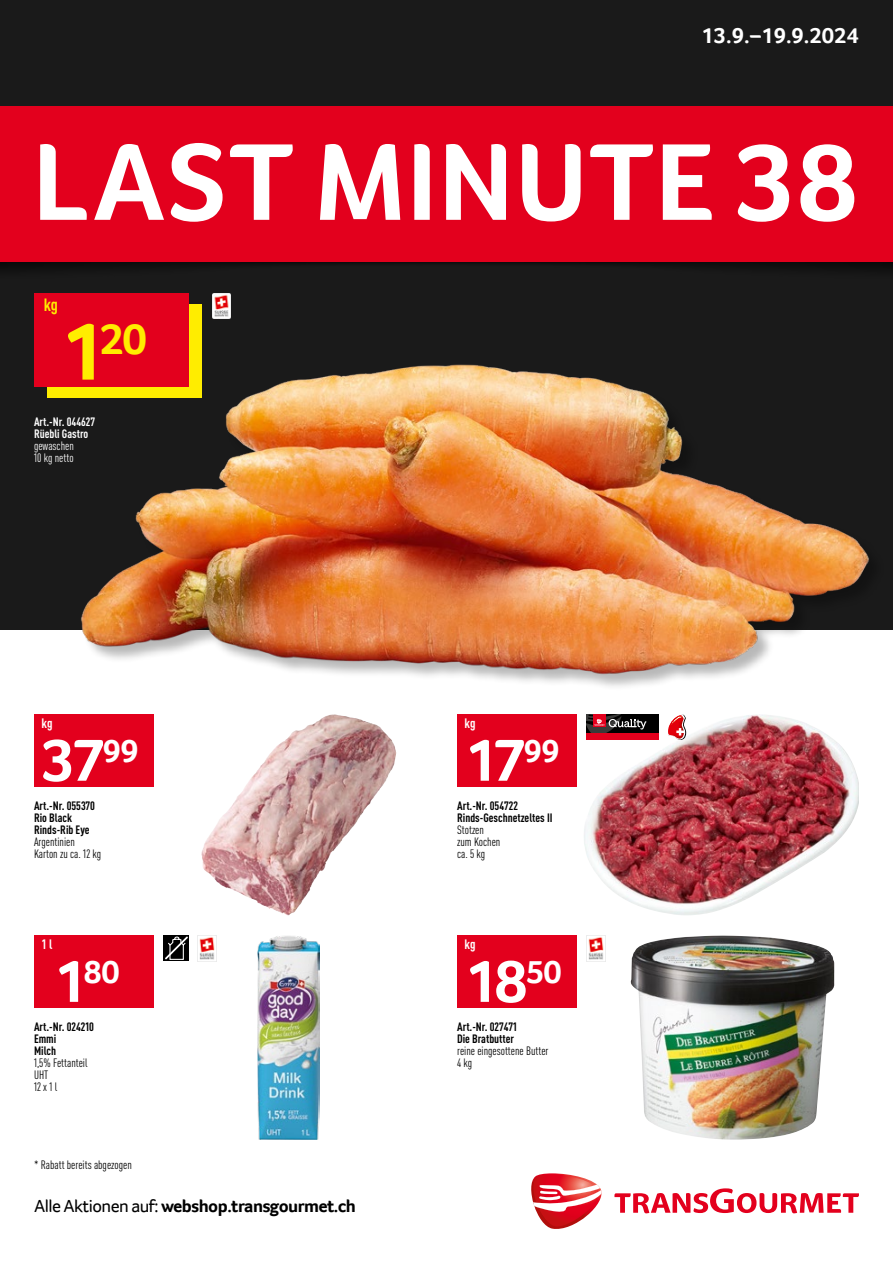
<style>
.page{position:relative;width:893px;height:1263px;background:#fff}
.page>*{position:absolute;margin:0;border:0;box-sizing:border-box;transform-origin:0 0}
.t1{font:700 112.5px "Transgourmet";letter-spacing:.02em;color:#fff}
.t2{font:700 61.5px "Transgourmet";color:#fff}
.t3{font:700 44.55px "Transgourmet";color:#ffed00}
.t4{font:700 33.3px "Transgourmet";color:#fff}
.t5{font:700 22.5px "Transgourmet";color:#fff}
.t6{font:700 18px "Transgourmet";letter-spacing:-.03em;color:#000}
.t7{font:700 condensed 17.55px "DINOT";color:#ffed00}
.t8{font:700 condensed 13.5px "DINOT";color:#fff}
.t9{font:700 condensed 12px/12px "DINOT";color:#000}
.t10{font:condensed 12px/12px "DINOT";color:#000}
.t11{font:700 condensed 12px/12px "DINOT";color:#fff}
.t12{font:condensed 12px/12px "DINOT";color:#fff}
.s1{font-size:84px}
.s2{font-size:61.5px}
.s3{font-weight:400}
</style>
<div class="page">
<div style="left:0;top:0;width:893px;height:629px;background:#1a1a1a"></div>
<img style="left:0;top:261px;width:893px;height:58px">
<div style="left:0;top:106px;width:893px;height:155px;background:#e3001d"></div>
<svg style="left:614px;top:1188px;width:245px;height:25px"></svg>
<svg style="left:531px;top:1173px;width:71px;height:56px"></svg>
<div style="left:83px;top:365px;width:802px;height:326px;background:#000;opacity:.28"></div>
<img style="left:77px;top:364px;width:795px;height:315px">
<img style="left:257px;top:936px;width:62px;height:204px">
<img style="left:630px;top:935px;width:204px;height:205px">
<img style="left:204px;top:714px;width:130px;height:131px">
<img style="left:584px;top:714px;width:275px;height:201px">
<div style="left:47px;top:304px;width:155px;height:94px;background:#ffed00"></div>
<div style="left:34px;top:293px;width:155px;height:94px;background:#e3001d"></div>
<img style="left:212px;top:293px;width:18px;height:26px">
<div style="left:34px;top:935px;width:119px;height:73px;background:#e3001d"></div>
<div style="left:164px;top:935px;width:25px;height:26px;background:#000"></div>
<svg style="left:165px;top:936px;width:23px;height:24px"></svg>
<img style="left:198px;top:935px;width:18px;height:25px">
<div style="left:457px;top:935px;width:119px;height:73px;background:#e3001d"></div>
<img style="left:587px;top:935px;width:18px;height:25px">
<div style="left:34px;top:714px;width:119px;height:73px;background:#e3001d"></div>
<div style="left:457px;top:714px;width:119px;height:73px;background:#e3001d"></div>
<div style="left:587px;top:714px;width:72px;height:19px;background:#000"></div>
<div style="left:587px;top:733px;width:72px;height:7px;background:#e3001d"></div>
<svg style="left:587px;top:714px;width:59px;height:19px"></svg>
<svg style="left:667px;top:714px;width:19px;height:26px"></svg>
<h3 class="t5" style="left:702px;top:22px;width:159px">13.9.–19.9.2024</h3>
<h1 class="t1" style="left:32px;top:116px;width:828px">LAST MINUTE 38</h1>
<h3 class="t7" style="left:44px;top:294px;width:16px">kg</h3>
<h3 class="t3" style="left:61px;top:313px;width:88px"><span class="s1">1</span>20</h3>
<p class="t11" style="left:34px;top:416px;width:63px">Art.-Nr. 044627<br>Rüebli Gastro</p>
<p class="t12" style="left:34px;top:440px;width:41px">gewaschen<br>10 kg netto</p>
<p class="t8" style="left:41px;top:715px;width:13px">kg</p>
<h2 class="t2" style="left:42px;top:724px;width:99px">37<sup>99</sup></h2>
<p class="t9" style="left:34px;top:799px;width:63px">Art.-Nr. 055370<br>Rio Black<br>Rinds-Rib Eye</p>
<p class="t10" style="left:34px;top:835px;width:69px">Argentinien<br>Karton zu ca. 12 kg</p>
<p class="t8" style="left:41px;top:936px;width:13px">1 l</p>
<h3 class="t4" style="left:54px;top:952px;width:67px"><span class="s2">1</span>80</h3>
<p class="t9" style="left:34px;top:1020px;width:61px">Art.-Nr. 024210<br>Emmi<br>Milch</p>
<p class="t10" style="left:34px;top:1057px;width:55px">1,5% Fettanteil<br>UHT<br>12 x 1 l</p>
<p class="t10" style="left:34px;top:1158px;width:99px">* Rabatt bereits abgezogen</p>
<h3 class="t6" style="left:34px;top:1195px;width:323px"><span class="s3">Alle Aktionen auf:</span> webshop.transgourmet.ch</h3>
<p class="t8" style="left:465px;top:715px;width:13px">kg</p>
<h2 class="t2" style="left:465px;top:724px;width:96px">17<sup>99</sup></h2>
<p class="t9" style="left:457px;top:799px;width:97px">Art.-Nr. 054722<br>Rinds-Geschnetzeltes II</p>
<p class="t10" style="left:457px;top:823px;width:45px">Stotzen zum Kochen ca. 5 kg</p>
<p class="t8" style="left:465px;top:936px;width:13px">kg</p>
<h2 class="t2" style="left:465px;top:945px;width:99px">18<sup>50</sup></h2>
<p class="t9" style="left:457px;top:1020px;width:61px">Art.-Nr. 027471<br>Die Bratbutter</p>
<p class="t10" style="left:457px;top:1045px;width:93px">reine eingesottene Butter<br>4 kg</p>
</div>
